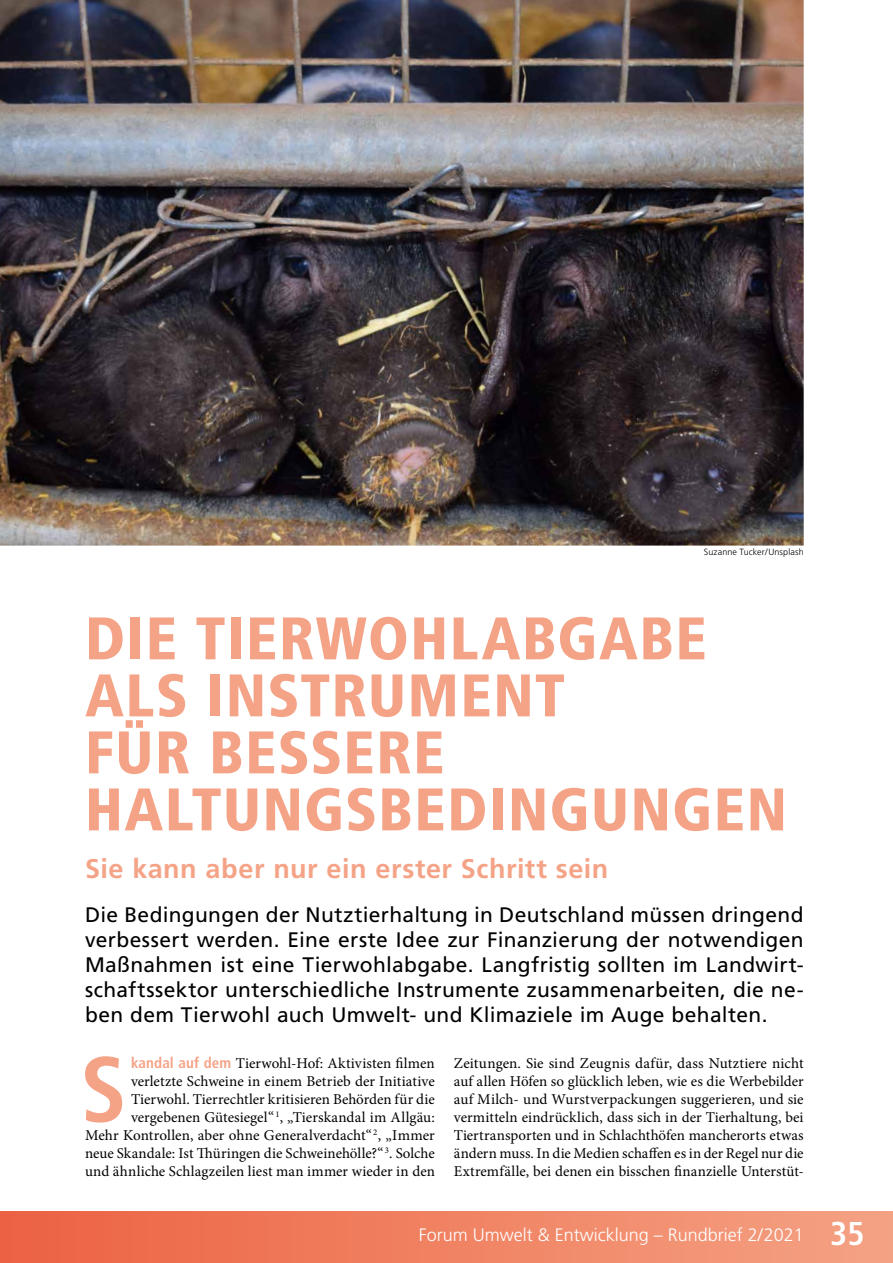
<style>
.page{position:relative;width:893px;height:1263px;background:#fff}
.page>*{position:absolute;margin:0;border:0;box-sizing:border-box;transform-origin:0 0}
.t1{font:700 condensed 92.4px "Frutiger";color:#f5a387}
.t2{font:900 condensed 60px/57px "Frutiger";letter-spacing:.025em;color:#f5a387}
.t3{font:700 27px "Frutiger";letter-spacing:.02em;color:#f5a387}
.t4{font:21px/25.2px "Frutiger";letter-spacing:.015em;color:#000;text-align:justify}
.t5{font:300 18px "Frutiger";color:#fff}
.t6{font:15px/18px "Minion Pro";color:#000;text-align:right}
.t7{font:300 9px "Frutiger";letter-spacing:.01em;color:#000}
.s1{font-family:"Frutiger";font-weight:700;font-stretch:condensed;color:#f5a387}
.s2{font-weight:700;font-stretch:condensed;font-size:33px}
</style>
<div class="page">
<img style="left:0;top:0;width:804px;height:546px">
<div style="left:0;top:1212px;width:893px;height:51px;background:linear-gradient(to right,#ec6242,#f4a384)"></div>
<p class="t7" style="left:704px;top:546px;width:101px">Suzanne Tucker/Unsplash</p>
<h2 class="t2" style="left:85px;top:610px;width:703px">DIE TIERWOHLABGABE<br>ALS INSTRUMENT<br>FÜR BESSERE<br>HALTUNGSBEDINGUNGEN</h2>
<h3 class="t3" style="left:85px;top:853px;width:525px">Sie kann aber nur ein erster Schritt sein</h3>
<p class="t4" style="left:85px;top:902px;width:720px">Die Bedingungen der Nutztierhaltung in Deutschland müssen dringend verbessert werden. Eine erste Idee zur Finanzierung der notwendigen Maßnahmen ist eine Tierwohlabgabe. Langfristig sollten im Landwirt&shy;schaftssektor unterschiedliche Instrumente zusammenarbeiten, die ne&shy;ben dem Tierwohl auch Umwelt- und Klimaziele im Auge behalten.</p>
<h1 class="t1" style="left:81px;top:1035px;width:48px">S</h1>
<p class="t6" style="left:85px;top:1054px;width:351px"><span class="s1">kandal auf dem</span> Tierwohl-Hof: Aktivisten filmen verletzte Schweine in einem Betrieb der Initiative Tierwohl. Tierrechtler kritisieren Behörden für die vergebenen Gütesiegel“ <sup>1</sup>, „Tierskandal im Allgäu:<br>Mehr Kontrollen, aber ohne Generalverdacht“ <sup>2</sup>, „Immer neue Skandale: Ist Thüringen die Schweinehölle?“ <sup>3</sup>. Solche und ähnliche Schlagzeilen liest man immer wieder in den</p>
<p class="t6" style="left:454px;top:1054px;width:351px;text-align:justify">Zeitungen. Sie sind Zeugnis dafür, dass Nutztiere nicht auf allen Höfen so glücklich leben, wie es die Werbebilder auf Milch- und Wurstverpackungen suggerieren, und sie vermitteln eindrücklich, dass sich in der Tierhaltung, bei Tiertransporten und in Schlachthöfen mancherorts etwas ändern muss. In die Medien schaffen es in der Regel nur die Extremfälle, bei denen ein bisschen finanzielle Unterstüt-</p>
<p class="t5" style="left:419px;top:1225px;width:447px">Forum Umwelt &amp; Entwicklung – Rundbrief 2/2021 <span class="s2">35</span></p>
</div>
